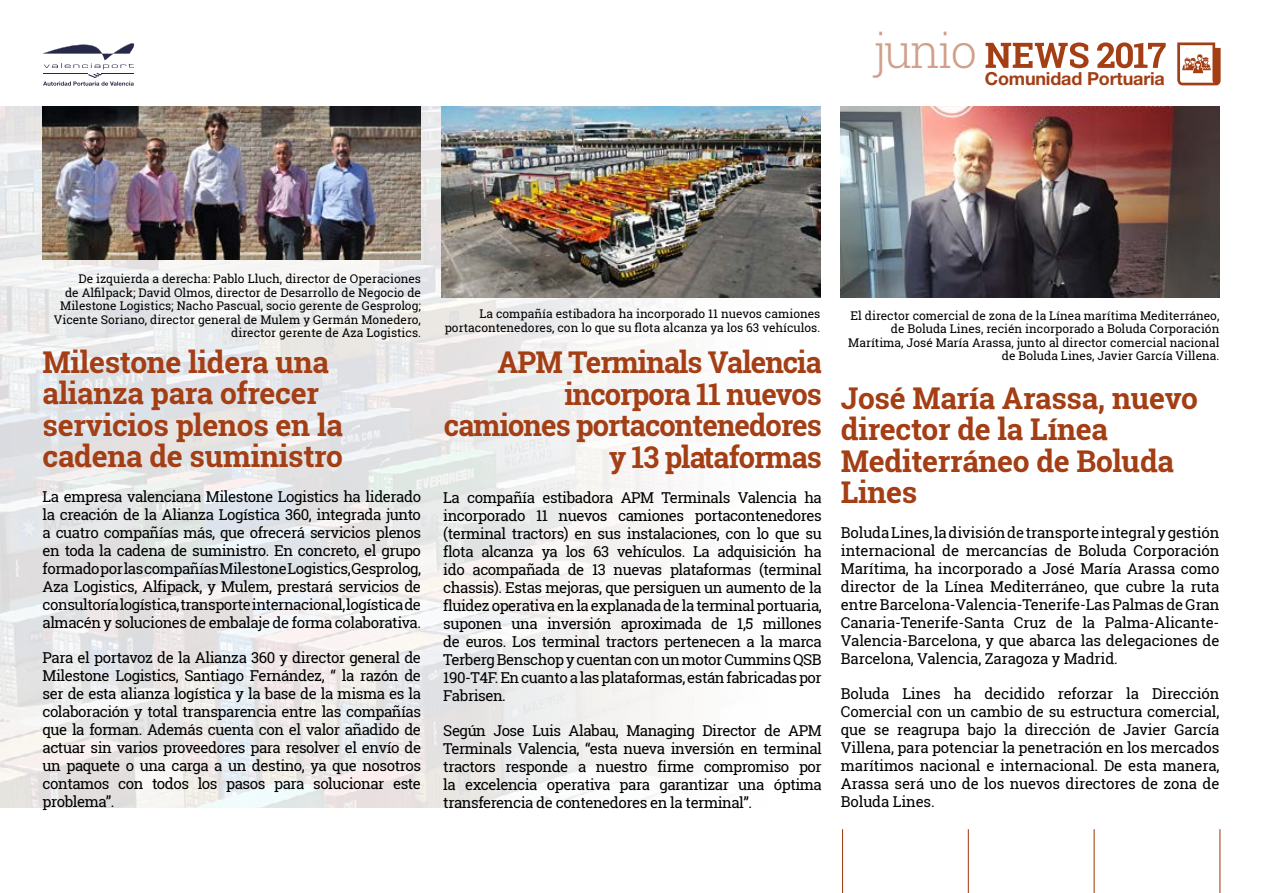
<style>
.page{position:relative;width:1263px;height:893px;background:#fff}
.page>*{position:absolute;margin:0;border:0;box-sizing:border-box;transform-origin:0 0}
.t1{font:300 46.5px "Roboto Slab";letter-spacing:-.04em;color:#d19f8a}
.t2{font:700 30px/31.5px "Roboto Slab";letter-spacing:-.01em;color:#a33e15}
.t3{font:700 30px/31.5px "Roboto Slab";letter-spacing:-.03em;color:#a33e15;text-align:right}
.t4{font:700 18px "Helvetica Neue LT Std";letter-spacing:-.01em;color:#a33e15}
.t5{font:15px/18px "Roboto Slab";letter-spacing:-.03em;color:#000;text-align:justify}
.t6{font:12px/13.5px "Roboto Slab";color:#000;text-align:right}
</style>
<div class="page">
<img style="left:0;top:106px;width:1220px;height:702px">
<hr style="left:842px;top:829px;width:1px;height:64px;background:#a33e15">
<hr style="left:1219px;top:829px;width:1px;height:64px;background:#a33e15">
<hr style="left:1093px;top:829px;width:2px;height:64px;background:#a33e15">
<hr style="left:968px;top:829px;width:1px;height:64px;background:#a33e15">
<svg style="left:985px;top:42px;width:103px;height:26px"></svg>
<svg style="left:1097px;top:42px;width:69px;height:26px"></svg>
<svg style="left:1177px;top:42px;width:43px;height:43px"></svg>
<svg style="left:43px;top:43px;width:92px;height:43px"></svg>
<img style="left:43px;top:106px;width:378px;height:153px">
<img style="left:841px;top:106px;width:378px;height:191px">
<img style="left:442px;top:106px;width:378px;height:191px">
<h1 class="t1" style="left:873px;top:19px;width:105px">junio</h1>
<p class="t4" style="left:985px;top:68px;width:182px">Comunidad Portuaria</p>
<p class="t6" style="left:54px;top:272px;width:369px">De izquierda a derecha: Pablo Lluch, director de Operaciones<br>de Alfilpack; David Olmos, director de Desarrollo de Negocio de Milestone Logistics; Nacho Pascual, socio gerente de Gesprolog; Vicente Soriano, director general de Mulem y Germán Monedero, director gerente de Aza Logistics.</p>
<h2 class="t2" style="left:43px;top:346px;width:302px">Milestone lidera una alianza para ofrecer servicios plenos en la cadena de suministro</h2>
<p class="t5" style="left:43px;top:488px;width:380px">La empresa valenciana Milestone Logistics ha liderado la creación de la Alianza Logística 360, integrada junto a cuatro compañías más, que ofrecerá servicios plenos en toda la cadena de suministro. En concreto, el grupo formado por las compañías Milestone Logistics, Gesprolog, Aza Logistics, Alfipack, y Mulem, prestará servicios de consultoría logística, transporte internacional, logística de almacén y soluciones de embalaje de forma colaborativa.</p>
<p class="t5" style="left:43px;top:649px;width:380px">Para el portavoz de la Alianza 360 y director general de Milestone Logistics, Santiago Fernández, “ la razón de ser de esta alianza logística y la base de la misma es la colaboración y total transparencia entre las compañías que la forman. Además cuenta con el valor añadido de actuar sin varios proveedores para resolver el envío de un paquete o una carga a un destino, ya que nosotros contamos con todos los pasos para solucionar este problema”.</p>
<p class="t6" style="left:445px;top:307px;width:377px">La compañía estibadora ha incorporado 11 nuevos camiones portacontenedores, con lo que su flota alcanza ya los 63 vehículos.</p>
<h2 class="t3" style="left:444px;top:346px;width:379px">APM Terminals Valencia incorpora 11 nuevos camiones portacontenedores y 13 plataformas</h2>
<p class="t5" style="left:443px;top:488px;width:380px">La compañía estibadora APM Terminals Valencia ha incorporado 11 nuevos camiones portacontenedores (terminal tractors) en sus instalaciones, con lo que su flota alcanza ya los 63 vehículos. La adquisición ha ido acompañada de 13 nuevas plataformas (terminal chassis). Estas mejoras, que persiguen un aumento de la fluidez operativa en la explanada de la terminal portuaria, suponen una inversión aproximada de 1,5 millones de euros. Los terminal tractors pertenecen a la marca Terberg Benschop y cuentan con un motor Cummins QSB 190-T4F. En cuanto a las plataformas, están fabricadas por Fabrisen.</p>
<p class="t5" style="left:443px;top:721px;width:380px">Según Jose Luis Alabau, Managing Director de APM Terminals Valencia, “esta nueva inversión en terminal tractors responde a nuestro firme compromiso por la excelencia operativa para garantizar una óptima transferencia de contenedores en la terminal”.</p>
<p class="t6" style="left:848px;top:309px;width:373px">El director comercial de zona de la Línea marítima Mediterráneo, de Boluda Lines, recién incorporado a Boluda Corporación Marítima, José María Arassa, junto al director comercial nacional de Boluda Lines, Javier García Villena.</p>
<h2 class="t2" style="left:841px;top:382px;width:359px">José María Arassa, nuevo director de la Línea<br>Mediterráneo de Boluda<br>Lines</h2>
<p class="t5" style="left:841px;top:524px;width:380px">Boluda Lines, la división de transporte integral y gestión internacional de mercancías de Boluda Corporación Marítima, ha incorporado a José María Arassa como director de la Línea Mediterráneo, que cubre la ruta entre Barcelona-Valencia-Tenerife-Las Palmas de Gran Canaria-Tenerife-Santa Cruz de la Palma-Alicante-Valencia-Barcelona, y que abarca las delegaciones de Barcelona, Valencia, Zaragoza y Madrid.</p>
<p class="t5" style="left:841px;top:685px;width:380px">Boluda Lines ha decidido reforzar la Dirección Comercial con un cambio de su estructura comercial, que se reagrupa bajo la dirección de Javier García Villena, para potenciar la penetración en los mercados marítimos nacional e internacional. De esta manera, Arassa será uno de los nuevos directores de zona de Boluda Lines.</p>
</div>
